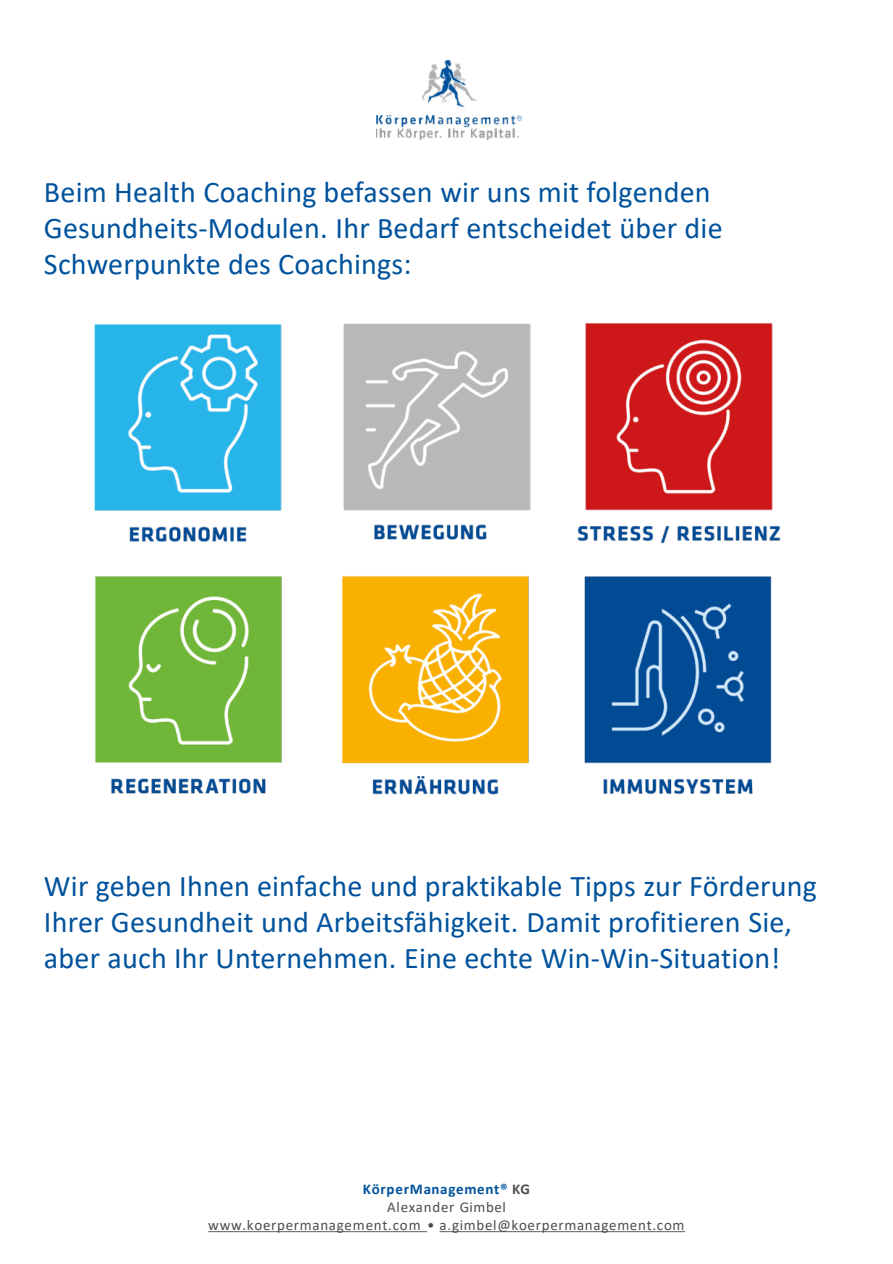
<style>
.page{position:relative;width:893px;height:1264px;background:#fff}
.page>*{position:absolute;margin:0;border:0;box-sizing:border-box;transform-origin:0 0}
.t1{font:30px/36px "Calibri";letter-spacing:.005em;color:#00529c}
.t2{font:15px "Calibri";letter-spacing:.05em;color:#4c4d4f}
.t3{font:700 15px "Calibri";letter-spacing:.05em;color:#00529c}
.s1{color:#4c4d4f}
</style>
<div class="page">
<img style="left:376px;top:115px;width:145px;height:24px">
<img style="left:422px;top:60px;width:54px;height:46px">
<img style="left:343px;top:323px;width:188px;height:217px">
<img style="left:342px;top:576px;width:187px;height:219px">
<img style="left:95px;top:576px;width:187px;height:218px">
<img style="left:94px;top:324px;width:188px;height:218px">
<img style="left:577px;top:323px;width:203px;height:221px">
<img style="left:584px;top:576px;width:188px;height:219px">
<p class="t1" style="left:44px;top:173px;width:680px">Beim Health Coaching befassen wir uns mit folgenden<br>Gesundheits-Modulen. Ihr Bedarf entscheidet über die<br>Schwerpunkte des Coachings:</p>
<p class="t1" style="left:44px;top:866px;width:774px">Wir geben Ihnen einfache und praktikable Tipps zur Förderung<br>Ihrer Gesundheit und Arbeitsfähigkeit. Damit profitieren Sie, aber auch Ihr Unternehmen. Eine echte Win-Win-Situation!</p>
<p class="t3" style="left:363px;top:1177px;width:169px">KörperManagement® <span class="s1">KG</span></p>
<p class="t2" style="left:387px;top:1195px;width:120px">Alexander Gimbel</p>
<p class="t2" style="left:208px;top:1213px;width:477px">www.koerpermanagement.com • a.gimbel@koerpermanagement.com</p>
</div>
